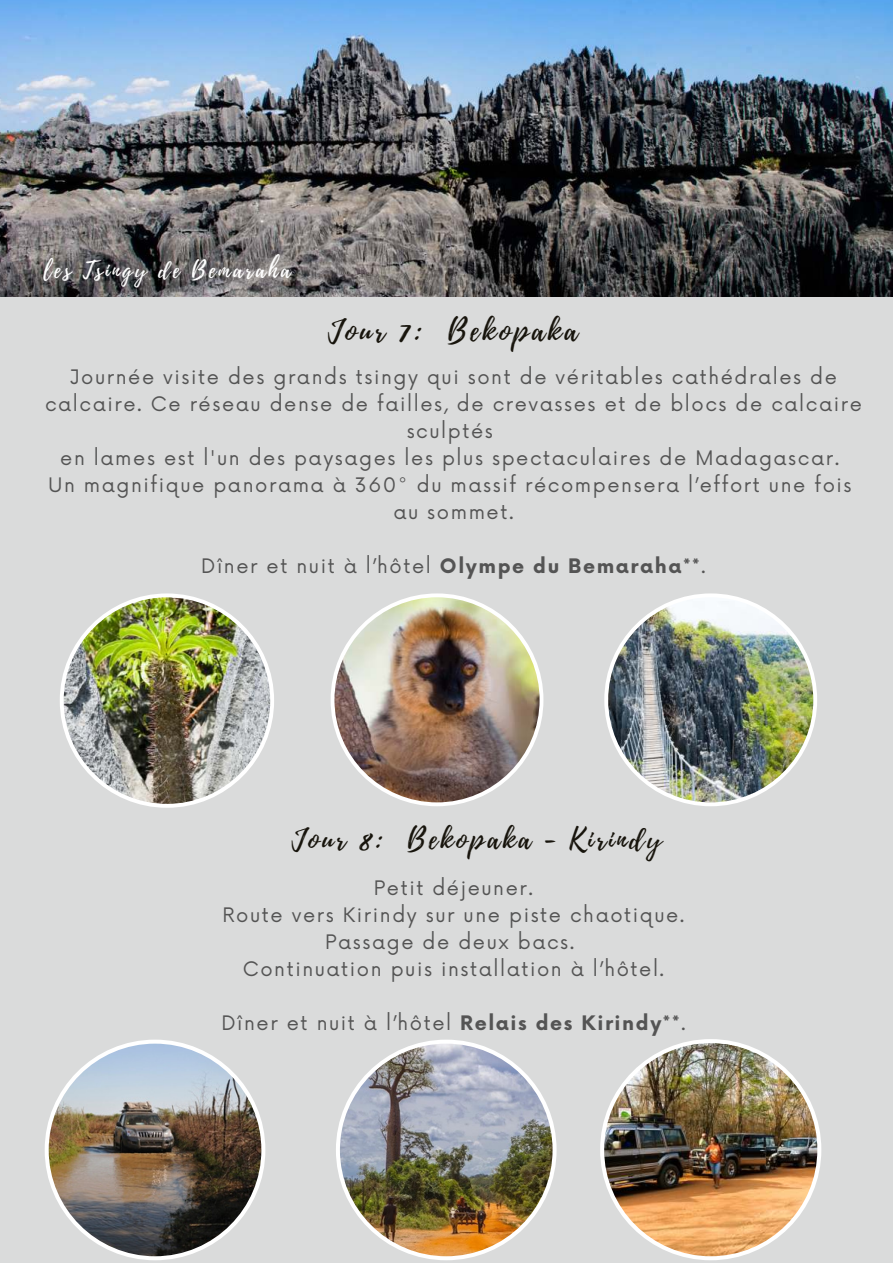
<style>
.page{position:relative;width:893px;height:1264px;background:#fff}
.page>*{position:absolute;margin:0;border:0;box-sizing:border-box;transform-origin:0 0}
.t1{font:30px "Playlist Script";letter-spacing:.1em;color:#17140c}
.t2{font:28.5px "Playlist Script";letter-spacing:.1em;color:#17140c}
.t3{font:22.5px "Playlist Script";letter-spacing:.12em;color:#fff}
.t4{font:19.5px/27px "Now";letter-spacing:.08em;color:#545454;text-align:center}
.s1{font-weight:700}
</style>
<div class="page">
<div style="left:0;top:0;width:892px;height:1262px;background:#dadbdb"></div>
<img style="left:0;top:0;width:892px;height:296px">
<img style="left:60px;top:593px;width:214px;height:214px">
<img style="left:330px;top:593px;width:213px;height:213px">
<img style="left:604px;top:593px;width:213px;height:213px">
<img style="left:45px;top:1039px;width:220px;height:221px">
<img style="left:336px;top:1039px;width:220px;height:221px">
<img style="left:600px;top:1039px;width:221px;height:221px">
<p class="t3" style="left:43px;top:254px;width:248px">les Tsingy de Bemaraha</p>
<h1 class="t1" style="left:328px;top:309px;width:251px">Jour 7: Bekopaka</h1>
<p class="t4" style="left:45px;top:362px;width:818px">Journée visite des grands tsingy qui sont de véritables cathédrales de calcaire. Ce réseau dense de failles, de crevasses et de blocs de calcaire sculptés<br>en lames est l'un des paysages les plus spectaculaires de Madagascar.<br>Un magnifique panorama à 360° du massif récompensera l’effort une fois au sommet.</p>
<p class="t4" style="left:201px;top:551px;width:506px">Dîner et nuit à l’hôtel <span class="s1">Olympe du Bemaraha**</span>.</p>
<h2 class="t2" style="left:292px;top:818px;width:371px">Jour 8: Bekopaka - Kirindy</h2>
<p class="t4" style="left:222px;top:873px;width:463px">Petit déjeuner.<br>Route vers Kirindy sur une piste chaotique.<br>Passage de deux bacs.<br>Continuation puis installation à l’hôtel.</p>
<p class="t4" style="left:221px;top:1008px;width:465px">Dîner et nuit à l’hôtel <span class="s1">Relais des Kirindy**</span>.</p>
</div>
